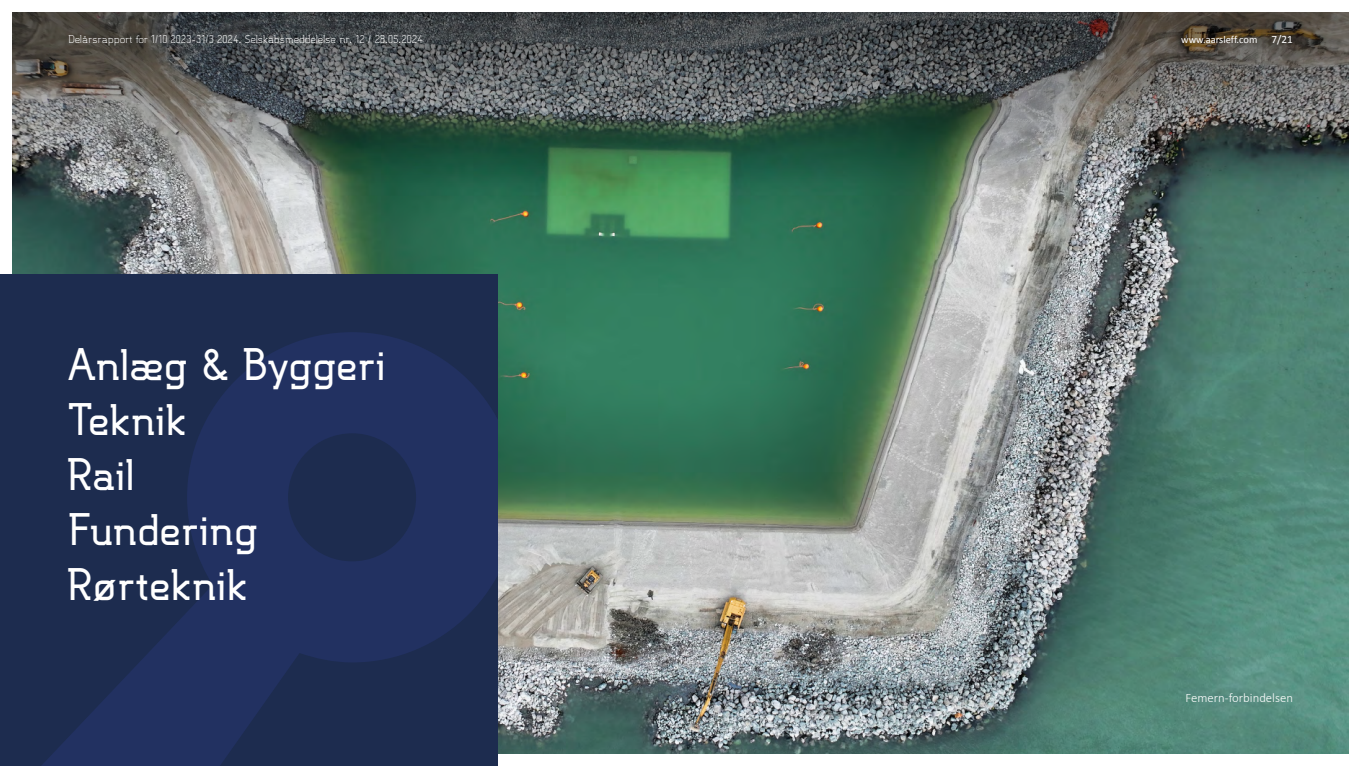
<style>
.page{position:relative;width:1361px;height:766px;background:#fff}
.page>*{position:absolute;margin:0;border:0;box-sizing:border-box;transform-origin:0 0}
.t1{font:700 42px/55.1px "B Ruston.";color:#fff}
.t2{font:300 12.75px "Calibri";color:#fff}
.t3{font:300 10.5px "B Ruston.";color:#fff}
.t4{font:10.5px "Calibri";color:#fff}
.s1{font-size:11.25px}
</style>
<div class="page">
<img style="left:13px;top:183px;width:1335px;height:570px">
<div style="left:0;top:274px;width:497px;height:491px;background:#1d2c4f"></div>
<svg style="left:43px;top:332px;width:454px;height:433px"></svg>
<svg style="left:13px;top:13px;width:1335px;height:170px;background:#525e58"></svg>
<p class="t3" style="left:68px;top:32px;width:356px">Delårsrapport for 1/10 2023-31/3 2024. Selskabsmeddelelse nr. 12 / 28.05.2024</p>
<p class="t4" style="left:1181px;top:33px;width:113px">www.aarsleff.com <span class="s1">7/21</span></p>
<h1 class="t1" style="left:68px;top:337px;width:320px">Anlæg &amp; Byggeri<br>Teknik<br>Rail<br>Fundering<br>Rørteknik</h1>
<p class="t2" style="left:1185px;top:689px;width:109px">Femern-forbindelsen</p>
</div>
